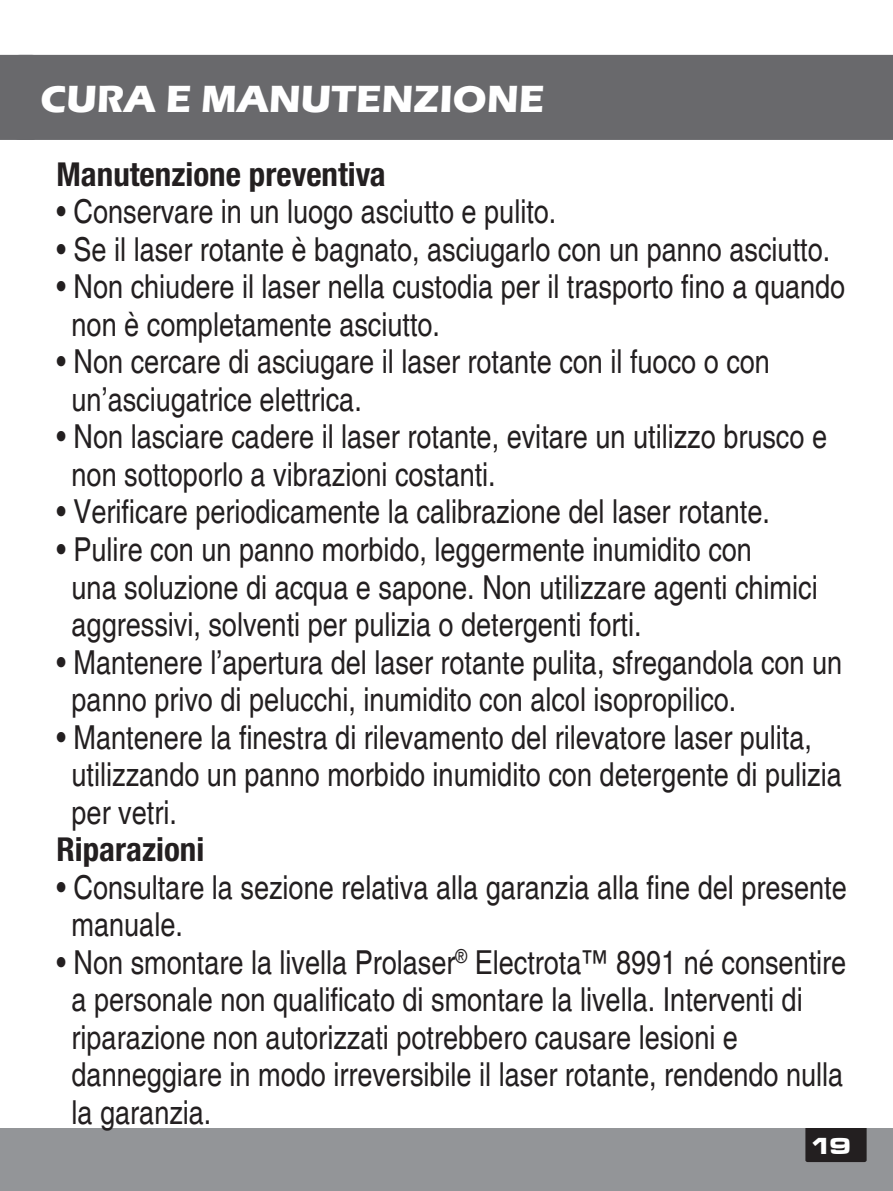
<style>
.page{position:relative;width:893px;height:1191px;background:#fff}
.page>*{position:absolute;margin:0;border:0;box-sizing:border-box;transform-origin:0 0}
.t1{font:700 39px "Eras ITC";color:#fff}
.t2{font:condensed 33px/37.5px "Helvetica";color:#231f20}
.t3{font:700 condensed 33px "Helvetica Neue";color:#231f20}
.t4{font:24px "Microgramma D Bold Exte";color:#fff}
</style>
<div class="page">
<div style="left:0;top:1128px;width:893px;height:63px;background:#939598"></div>
<div style="left:805px;top:1128px;width:62px;height:34px;background:#231f20"></div>
<svg style="left:0;top:55px;width:9px;height:85px"></svg>
<div style="left:9px;top:55px;width:884px;height:85px;background:#69696c"></div>
<p class="t1" style="left:40px;top:77px;width:506px">CURA E MANUTENZIONE</p>
<p class="t3" style="left:57px;top:154px;width:331px">Manutenzione preventiva</p>
<p class="t2" style="left:57px;top:193px;width:501px">• Conservare in un luogo asciutto e pulito.</p>
<p class="t2" style="left:57px;top:231px;width:775px">• Se il laser rotante è bagnato, asciugarlo con un panno asciutto.</p>
<p class="t2" style="left:72px;top:268px;width:775px;text-indent:-15px">• Non chiudere il laser nella custodia per il trasporto fino a quando non è completamente asciutto.</p>
<p class="t2" style="left:72px;top:343px;width:700px;text-indent:-15px">• Non cercare di asciugare il laser rotante con il fuoco o con un’asciugatrice elettrica.</p>
<p class="t2" style="left:72px;top:418px;width:757px;text-indent:-15px">• Non lasciare cadere il laser rotante, evitare un utilizzo brusco e non sottoporlo a vibrazioni costanti.</p>
<p class="t2" style="left:57px;top:493px;width:715px">• Verificare periodicamente la calibrazione del laser rotante.</p>
<p class="t2" style="left:72px;top:531px;width:748px;text-indent:-15px">• Pulire con un panno morbido, leggermente inumidito con<br>una soluzione di acqua e sapone. Non utilizzare agenti chimici aggressivi, solventi per pulizia o detergenti forti.</p>
<p class="t2" style="left:72px;top:643px;width:772px;text-indent:-15px">• Mantenere l’apertura del laser rotante pulita, sfregandola con un panno privo di pelucchi, inumidito con alcol isopropilico.</p>
<p class="t2" style="left:72px;top:718px;width:772px;text-indent:-15px">• Mantenere la finestra di rilevamento del rilevatore laser pulita, utilizzando un panno morbido inumidito con detergente di pulizia per vetri.</p>
<p class="t3" style="left:57px;top:829px;width:149px">Riparazioni</p>
<p class="t2" style="left:72px;top:868px;width:777px;text-indent:-15px">• Consultare la sezione relativa alla garanzia alla fine del presente manuale.</p>
<p class="t2" style="left:72px;top:943px;width:776px;text-indent:-15px">• Non smontare la livella Prolaser<sup>®</sup> Electrota™ 8991 né consentire a personale non qualificato di smontare la livella. Interventi di riparazione non autorizzati potrebbero causare lesioni e danneggiare in modo irreversibile il laser rotante, rendendo nulla la garanzia.</p>
<p class="t4" style="left:810px;top:1129px;width:42px">19</p>
</div>
